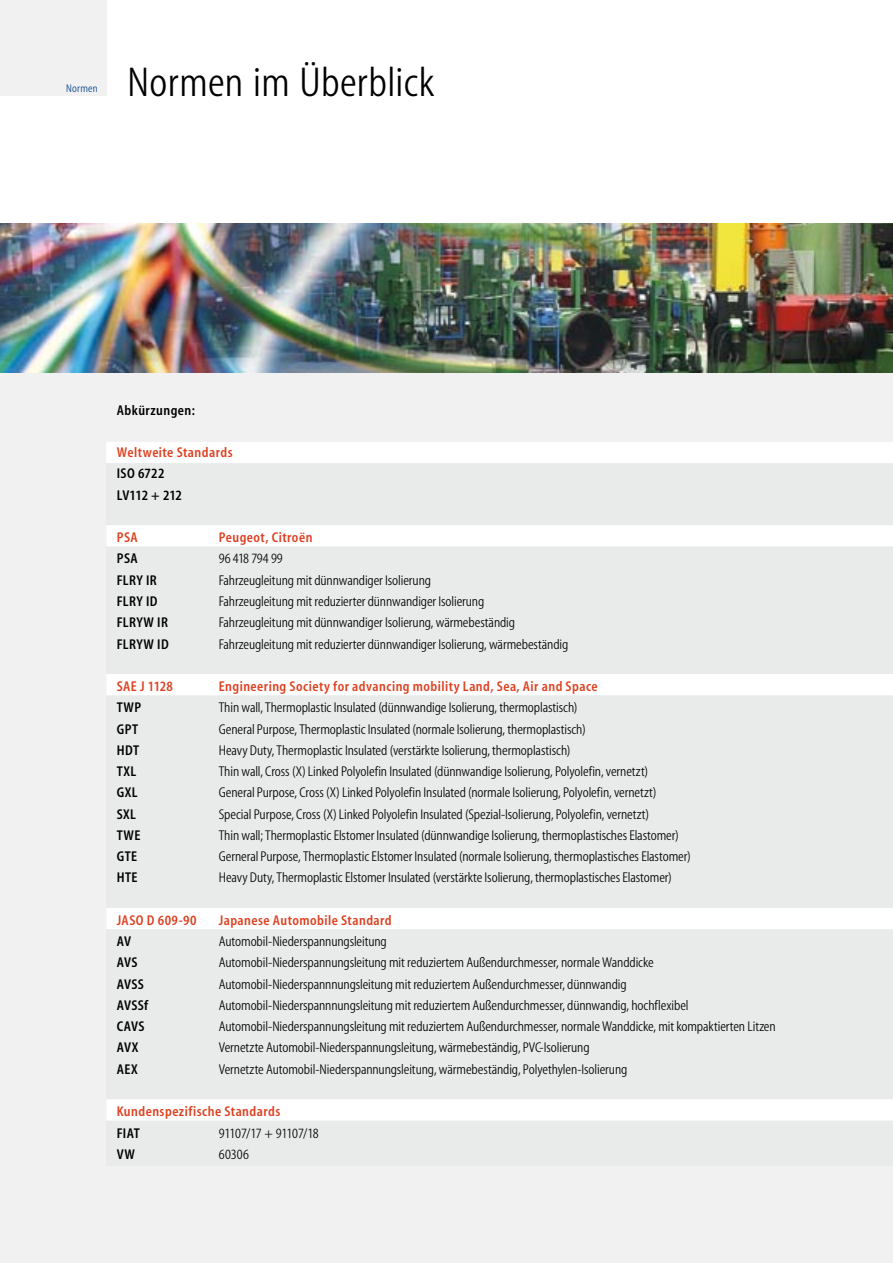
<style>
.page{position:relative;width:893px;height:1263px;background:#fff}
.page>*{position:absolute;margin:0;border:0;box-sizing:border-box;transform-origin:0 0}
.t1{font:42px "Myriad Condensed";letter-spacing:.01em;color:#000}
.t2{font:14.25px "Myriad Condensed";letter-spacing:-.005em;color:#000}
.t3{font:semi-condensed 14.25px "Myriad";letter-spacing:.03em;color:#dd4121}
.t4{font:semi-condensed 14.25px "Myriad";letter-spacing:.025em;color:#000}
.t5{font:semi-condensed 14.25px/21.3px "Myriad";letter-spacing:.005em;color:#000}
.t6{font:11.25px "Myriad Condensed";letter-spacing:.02em;color:#004089}
</style>
<div class="page">
<div style="left:0;top:351px;width:893px;height:912px;background:#f1f1f2"></div>
<div style="left:106px;top:443px;width:787px;height:723px;background:#e9eaea"></div>
<div style="left:106px;top:442px;width:787px;height:21px;background:#fff"></div>
<div style="left:106px;top:525px;width:787px;height:21px;background:#fff"></div>
<div style="left:106px;top:674px;width:787px;height:21px;background:#fff"></div>
<div style="left:106px;top:908px;width:787px;height:21px;background:#fff"></div>
<div style="left:106px;top:1099px;width:787px;height:21px;background:#fff"></div>
<div style="left:0;top:0;width:106px;height:96px;background:#f1f1f2"></div>
<img style="left:0;top:224px;width:893px;height:148px">
<p class="t6" style="left:66px;top:83px;width:33px">Normen</p>
<h1 class="t1" style="left:128px;top:61px;width:308px">Normen im Überblick</h1>
<p class="t4" style="left:117px;top:403px;width:80px">Abkürzungen:</p>
<p class="t3" style="left:117px;top:445px;width:117px">Weltweite Standards</p>
<p class="t5" style="left:117px;top:464px;width:67px">ISO 6722<br>LV112 + 212</p>
<p class="t3" style="left:117px;top:530px;width:22px">PSA</p>
<p class="t3" style="left:219px;top:530px;width:95px">Peugeot, Citroën</p>
<p class="t4" style="left:117px;top:552px;width:22px">PSA</p>
<p class="t2" style="left:219px;top:552px;width:66px">96 418 794 99</p>
<p class="t4" style="left:117px;top:573px;width:41px">FLRY IR</p>
<p class="t2" style="left:219px;top:573px;width:214px">Fahrzeugleitung mit dünnwandiger Isolierung</p>
<p class="t4" style="left:117px;top:594px;width:42px">FLRY ID</p>
<p class="t2" style="left:219px;top:594px;width:267px">Fahrzeugleitung mit reduzierter dünnwandiger Isolierung</p>
<p class="t4" style="left:117px;top:615px;width:53px">FLRYW IR</p>
<p class="t2" style="left:219px;top:615px;width:298px">Fahrzeugleitung mit dünnwandiger Isolierung, wärmebeständig</p>
<p class="t4" style="left:117px;top:637px;width:54px">FLRYW ID</p>
<p class="t2" style="left:219px;top:637px;width:351px">Fahrzeugleitung mit reduzierter dünnwandiger Isolierung, wärmebeständig</p>
<p class="t3" style="left:117px;top:679px;width:58px">SAE J 1128</p>
<p class="t3" style="left:219px;top:679px;width:380px">Engineering Society for advancing mobility Land, Sea, Air and Space</p>
<p class="t4" style="left:117px;top:700px;width:26px">TWP</p>
<p class="t2" style="left:219px;top:700px;width:360px">Thin wall, Thermoplastic Insulated (dünnwandige Isolierung, thermoplastisch)</p>
<p class="t4" style="left:117px;top:722px;width:23px">GPT</p>
<p class="t2" style="left:219px;top:722px;width:368px">General Purpose, Thermoplastic Insulated (normale Isolierung, thermoplastisch)</p>
<p class="t4" style="left:117px;top:743px;width:24px">HDT</p>
<p class="t2" style="left:219px;top:743px;width:353px">Heavy Duty, Thermoplastic Insulated (verstärkte Isolierung, thermoplastisch)</p>
<p class="t4" style="left:117px;top:764px;width:21px">TXL</p>
<p class="t2" style="left:219px;top:764px;width:431px">Thin wall, Cross (X) Linked Polyolefin Insulated (dünnwandige Isolierung, Polyolefin, vernetzt)</p>
<p class="t4" style="left:117px;top:785px;width:22px">GXL</p>
<p class="t2" style="left:219px;top:786px;width:439px">General Purpose, Cross (X) Linked Polyolefin Insulated (normale Isolierung, Polyolefin, vernetzt)</p>
<p class="t4" style="left:117px;top:807px;width:21px">SXL</p>
<p class="t2" style="left:219px;top:807px;width:432px">Special Purpose, Cross (X) Linked Polyolefin Insulated (Spezial-Isolierung, Polyolefin, vernetzt)</p>
<p class="t4" style="left:117px;top:828px;width:25px">TWE</p>
<p class="t2" style="left:219px;top:828px;width:461px">Thin wall; Thermoplastic Elstomer Insulated (dünnwandige Isolierung, thermoplastisches Elastomer)</p>
<p class="t4" style="left:117px;top:849px;width:22px">GTE</p>
<p class="t2" style="left:219px;top:849px;width:473px">Gerneral Purpose, Thermoplastic Elstomer Insulated (normale Isolierung, thermoplastisches Elastomer)</p>
<p class="t4" style="left:117px;top:870px;width:22px">HTE</p>
<p class="t2" style="left:219px;top:871px;width:455px">Heavy Duty, Thermoplastic Elstomer Insulated (verstärkte Isolierung, thermoplastisches Elastomer)</p>
<p class="t3" style="left:117px;top:913px;width:81px">JASO D 609-90</p>
<p class="t3" style="left:219px;top:913px;width:174px">Japanese Automobile Standard</p>
<p class="t4" style="left:117px;top:934px;width:16px">AV</p>
<p class="t2" style="left:219px;top:934px;width:170px">Automobil-Niederspannungsleitung</p>
<p class="t4" style="left:117px;top:955px;width:22px">AVS</p>
<p class="t2" style="left:219px;top:956px;width:436px">Automobil-Niederspannungsleitung mit reduziertem Außendurchmesser, normale Wanddicke</p>
<p class="t4" style="left:117px;top:977px;width:29px">AVSS</p>
<p class="t2" style="left:219px;top:977px;width:409px">Automobil-Niederspannnungsleitung mit reduziertem Außendurchmesser, dünnwandig</p>
<p class="t4" style="left:117px;top:998px;width:33px">AVSSf</p>
<p class="t2" style="left:219px;top:998px;width:471px">Automobil-Niederspannnungsleitung mit reduziertem Außendurchmesser, dünnwandig, hochflexibel</p>
<p class="t4" style="left:117px;top:1019px;width:29px">CAVS</p>
<p class="t2" style="left:219px;top:1019px;width:558px">Automobil-Niederspannungsleitung mit reduziertem Außendurchmesser, normale Wanddicke, mit kompaktierten Litzen</p>
<p class="t4" style="left:117px;top:1040px;width:23px">AVX</p>
<p class="t2" style="left:219px;top:1041px;width:372px">Vernetzte Automobil-Niederspannungsleitung, wärmebeständig, PVC-Isolierung</p>
<p class="t4" style="left:117px;top:1062px;width:22px">AEX</p>
<p class="t2" style="left:219px;top:1062px;width:410px">Vernetzte Automobil-Niederspannungsleitung, wärmebeständig, Polyethylen-Isolierung</p>
<p class="t3" style="left:117px;top:1104px;width:165px">Kundenspezifische Standards</p>
<p class="t4" style="left:117px;top:1126px;width:25px">FIAT</p>
<p class="t2" style="left:219px;top:1126px;width:102px">91107/17 + 91107/18</p>
<p class="t4" style="left:117px;top:1147px;width:20px">VW</p>
<p class="t2" style="left:219px;top:1147px;width:32px">60306</p>
</div>
